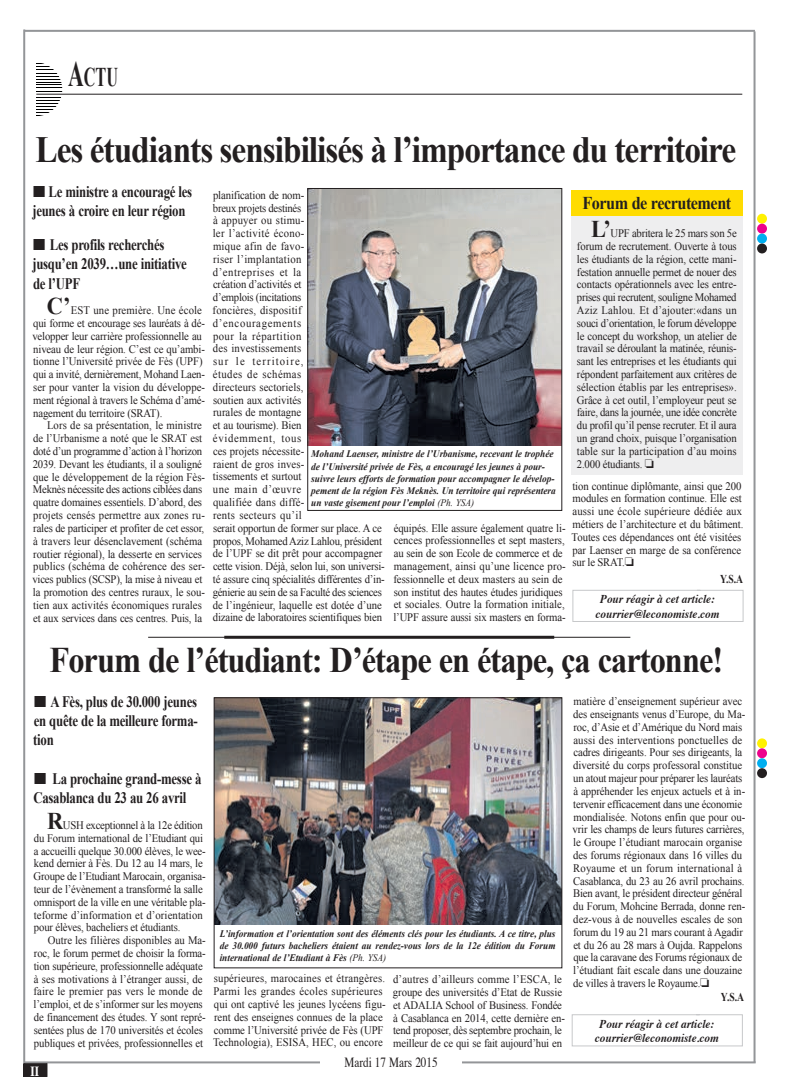
<style>
.page{position:relative;width:792px;height:1089px;background:#fff}
.page>*{position:absolute;margin:0;border:0;box-sizing:border-box;transform-origin:0 0}
.t1{font:700 37px "Times New Roman";letter-spacing:-.03em;color:#231f20;scale:.9 1}
.t2{font:700 36px "Times New Roman";letter-spacing:-.03em;color:#231f20;scale:.9 1}
.t3{font:700 27px "Times New Roman";color:#231f20;scale:.6 1}
.t4{font:700 18px "Times New Roman";letter-spacing:-.03em;color:#231f20;scale:.9 1}
.t5{font:700 16px/19.3px "Times New Roman";letter-spacing:-.02em;color:#231f20;scale:.8 1}
.t6{font:14px "Times";color:#231f20;scale:.8 1}
.t7{font:700 14px "Times";color:#fff;scale:.8 1}
.t8{font:italic 700 12px/14.5px "Times";color:#231f20;text-align:center;scale:.93 1}
.t9{font:700 12px "Times New Roman";color:#231f20;scale:.8 1}
.t10{font:11.5px/12.8px "Times New Roman";letter-spacing:-.01em;color:#231f20;scale:.93 1}
.t11{font:italic 700 10px/12.1px "Times New Roman";color:#231f20;scale:.93 1}
.s1{font-size:36px}
.s2{font-weight:700;font-size:24px}
.s3{font-weight:400}
</style>
<div class="page">
<svg style="left:36px;top:63px;width:26px;height:53px"></svg>
<svg style="left:36px;top:92px;width:30px;height:4px"></svg>
<hr style="left:23px;top:29px;width:2px;height:1034px;background:#939598">
<hr style="left:753px;top:31px;width:2px;height:1031px;background:#939598">
<hr style="left:25px;top:1061px;width:730px;height:2px;background:#939598">
<div style="left:320px;top:1055px;width:142px;height:15px;background:#fff"></div>
<div style="left:24px;top:1063px;width:23px;height:13px;background:#231f20"></div>
<div style="left:24px;top:1063px;width:23px;height:13px;border:1px solid #231f20"></div>
<hr style="left:24px;top:30px;width:730px;height:2px;background:#939598">
<div style="left:757px;top:214px;width:9px;height:10px;background:#fff101;border-radius:50%"></div>
<div style="left:757px;top:224px;width:9px;height:10px;background:#ed028c;border-radius:50%"></div>
<div style="left:757px;top:234px;width:9px;height:9px;background:#00aeef;border-radius:50%"></div>
<div style="left:757px;top:243px;width:9px;height:10px;background:#231f20;border-radius:50%"></div>
<div style="left:757px;top:738px;width:9px;height:10px;background:#fff101;border-radius:50%"></div>
<div style="left:757px;top:748px;width:9px;height:10px;background:#ed028c;border-radius:50%"></div>
<div style="left:757px;top:758px;width:9px;height:10px;background:#00aeef;border-radius:50%"></div>
<div style="left:757px;top:768px;width:9px;height:10px;background:#231f20;border-radius:50%"></div>
<hr style="left:36px;top:94px;width:706px;height:1px;background:#231f20">
<hr style="left:148px;top:637px;width:482px;height:1px;background:#231f20">
<hr style="left:224px;top:635px;width:330px;height:3px;background:#231f20">
<img style="left:309px;top:190px;width:251px;height:256px">
<div style="left:307px;top:188px;width:255px;height:322px;border:1px solid #231f20"></div>
<img style="left:216px;top:699px;width:344px;height:225px">
<div style="left:214px;top:697px;width:348px;height:271px;border:1px solid #231f20"></div>
<svg style="left:572px;top:590px;width:171px;height:32px"></svg>
<svg style="left:571px;top:1014px;width:171px;height:32px"></svg>
<div style="left:571px;top:214px;width:171px;height:260px;background:#eeeeef"></div>
<div style="left:571px;top:190px;width:171px;height:26px;background:#ffdc01"></div>
<h3 class="t3" style="left:68px;top:59px;width:84px"><span class="s1">A</span>ctu</h3>
<h1 class="t1" style="left:36px;top:124px;width:780px">Les étudiants sensibilisés à l’importance du territoire</h1>
<h3 class="t5" style="left:32px;top:181px;width:201px">■ Le ministre a encouragé les jeunes à croire en leur région</h3>
<h3 class="t5" style="left:32px;top:234px;width:195px">■ Les profils recherchés jusqu’en 2039…une initiative de l’UPF</h3>
<p class="t10" style="left:32px;top:304px;width:187px;text-indent:15px"><span class="s2">C’</span>EST une première. Une école qui forme et encourage ses lauréats à dé&shy;velopper leur carrière professionnelle au niveau de leur région. C’est ce qu’ambi&shy;tionne l’Université privée de Fès (UPF) qui a invité, dernièrement, Mohand Laen&shy;ser pour vanter la vision du développe&shy;ment régional à travers le Schéma d’amé&shy;nagement du territoire (SRAT).</p>
<p class="t10" style="left:32px;top:419px;width:187px;text-indent:15px">Lors de sa présentation, le ministre de l’Urbanisme a noté que le SRAT est doté d’un programme d’action à l’horizon 2039. Devant les étudiants, il a souligné que le développement de la région Fès-Meknès nécessite des actions ciblées dans quatre domaines essentiels. D’abord, des projets censés permettre aux zones ru&shy;rales de participer et profiter de cet essor, à travers leur désenclavement (schéma routier régional), la desserte en services publics (schéma de cohérence des ser&shy;vices publics (SCSP), la mise à niveau et la promotion des centres ruraux, le sou&shy;tien aux activités économiques rurales et aux services dans ces centres. Puis, la</p>
<p class="t10" style="left:212px;top:188px;width:187px">planification de nom-<br>breux projets destinés<br>à appuyer ou stimu-<br>ler l’activité écono-<br>mique afin de favo-<br>riser l’implantation<br>d’entreprises et la<br>création d’activités et<br>d’emplois (incitations<br>foncières, dispositif d’encouragements<br>pour la répartition<br>des investissements<br>sur le territoire,<br>études de schémas<br>directeurs sectoriels,<br>soutien aux activités<br>rurales de montagne<br>et au tourisme). Bien<br>évidemment, tous<br>ces projets nécessite-<br>raient de gros inves-<br>tissements et surtout<br>une main d’œuvre<br>qualifiée dans diffé-<br>rents secteurs qu’il<br>serait opportun de former sur place. A ce propos, Mohamed Aziz Lahlou, président de l’UPF se dit prêt pour accompagner cette vision. Déjà, selon lui, son universi&shy;té assure cinq spécialités différentes d’in&shy;génierie au sein de sa Faculté des sciences de l’ingénieur, laquelle est dotée d’une dizaine de laboratoires scientifiques bien</p>
<h3 class="t4" style="left:582px;top:191px;width:167px">Forum de recrutement</h3>
<p class="t10" style="left:577px;top:227px;width:173px;text-align:justify;text-indent:14px"><span class="s2">L’</span>UPF abritera le 25 mars son 5e forum de recrutement. Ouverte à tous les étudiants de la région, cette mani&shy;festation annuelle permet de nouer des contacts opérationnels avec les entre&shy;prises qui recrutent, souligne Mohamed Aziz Lahlou. Et d’ajouter:«dans un souci d’orientation, le forum développe le concept du workshop, un atelier de travail se déroulant la matinée, réunis&shy;sant les entreprises et les étudiants qui répondent parfaitement aux critères de sélection établis par les entreprises».<br>Grâce à cet outil, l’employeur peut se faire, dans la journée, une idée concrète du profil qu’il pense recruter. Et il aura un grand choix, puisque l’organisation table sur la participation d’au moins 2.000 étudiants. □</p>
<p class="t11" style="left:311px;top:448px;width:264px">Mohand Laenser, ministre de l’Urbanisme, recevant le trophée de l’Université privée de Fès, a encouragé les jeunes à pour&shy;suivre leurs efforts de formation pour accompagner le dévelop&shy;pement de la région Fès Meknès. Un territoire qui représentera un vaste gisement pour l’emploi <span class="s3">(Ph. YSA)</span></p>
<p class="t10" style="left:571px;top:479px;width:186px">tion continue diplômante, ainsi que 200 modules en formation continue. Elle est aussi une école supérieure dédiée aux métiers de l’architecture et du bâtiment.<br>Toutes ces dépendances ont été visitées par Laenser en marge de sa conférence sur le SRAT.□</p>
<p class="t9" style="left:720px;top:570px;width:30px">Y.S.A</p>
<p class="t10" style="left:393px;top:521px;width:187px">équipés. Elle assure également quatre li&shy;cences professionnelles et sept masters, au sein de son Ecole de commerce et de management, ainsi qu’une licence pro&shy;fessionnelle et deux masters au sein de son institut des hautes études juridiques et sociales. Outre la formation initiale, l’UPF assure aussi six masters en forma-</p>
<p class="t8" style="left:595px;top:591px;width:134px">Pour réagir à cet article: courrier@leconomiste.com</p>
<h2 class="t2" style="left:49px;top:635px;width:750px">Forum de l’étudiant: D’étape en étape, ça cartonne!</h2>
<h3 class="t5" style="left:33px;top:691px;width:207px;text-align:justify">■ A Fès, plus de 30.000 jeunes en quête de la meilleure forma&shy;tion</h3>
<h3 class="t5" style="left:33px;top:768px;width:211px">■ La prochaine grand-messe à<br>Casablanca du 23 au 26 avril</h3>
<p class="t10" style="left:34px;top:818px;width:187px;text-indent:14px"><span class="s2">R</span>USH exceptionnel à la 12e édition du Forum international de l’Etudiant qui a accueilli quelque 30.000 élèves, le wee&shy;kend dernier à Fès. Du 12 au 14 mars, le Groupe de l’Etudiant Marocain, organisa&shy;teur de l’évènement a transformé la salle omnisport de la ville en une véritable pla&shy;teforme d’information et d’orientation pour élèves, bacheliers et étudiants.</p>
<p class="t10" style="left:34px;top:933px;width:187px;text-indent:14px">Outre les filières disponibles au Ma&shy;roc, le forum permet de choisir la forma&shy;tion supérieure, professionnelle adéquate à ses motivations à l’étranger aussi, de faire le premier pas vers le monde de l’emploi, et de s’informer sur les moyens de financement des études. Y sont repré&shy;sentées plus de 170 universités et écoles publiques et privées, professionnelles et</p>
<p class="t7" style="left:31px;top:1057px;width:12px">II</p>
<p class="t11" style="left:220px;top:927px;width:362px;text-align:justify">L’information et l’orientation sont des éléments clés pour les étudiants. A ce titre, plus de 30.000 futurs bacheliers étaient au rendez-vous lors de la 12e édition du Forum international de l’Etudiant à Fès <span class="s3">(Ph. YSA)</span></p>
<p class="t10" style="left:213px;top:972px;width:187px">supérieures, marocaines et étrangères.<br>Parmi les grandes écoles supérieures qui ont captivé les jeunes lycéens figu&shy;rent des enseignes connues de la place comme l’Université privée de Fès (UPF Technologia), ESISA, HEC, ou encore</p>
<p class="t10" style="left:393px;top:972px;width:186px">d’autres d’ailleurs comme l’ESCA, le groupe des universités d’Etat de Russie et ADALIA School of Business. Fondée à Casablanca en 2014, cette dernière en&shy;tend proposer, dès septembre prochain, le meilleur de ce qui se fait aujourd’hui en</p>
<p class="t6" style="left:344px;top:1049px;width:118px">Mardi 17 Mars 2015</p>
<p class="t10" style="left:572px;top:695px;width:187px">matière d’enseignement supérieur avec des enseignants venus d’Europe, du Ma&shy;roc, d’Asie et d’Amérique du Nord mais aussi des interventions ponctuelles de cadres dirigeants. Pour ses dirigeants, la diversité du corps professoral constitue un atout majeur pour préparer les lauréats à appréhender les enjeux actuels et à in&shy;tervenir efficacement dans une économie mondialisée. Notons enfin que pour ou&shy;vrir les champs de leurs futures carrières, le Groupe l’étudiant marocain organise des forums régionaux dans 16 villes du Royaume et un forum international à Casablanca, du 23 au 26 avril prochains.<br>Bien avant, le président directeur général du Forum, Mohcine Berrada, donne ren&shy;dez-vous à de nouvelles escales de son forum du 19 au 21 mars courant à Agadir et du 26 au 28 mars à Oujda. Rappelons que la caravane des Forums régionaux de l’étudiant fait escale dans une douzaine de villes à travers le Royaume.□</p>
<p class="t9" style="left:720px;top:989px;width:30px">Y.S.A</p>
<p class="t8" style="left:595px;top:1015px;width:134px">Pour réagir à cet article: courrier@leconomiste.com</p>
</div>
